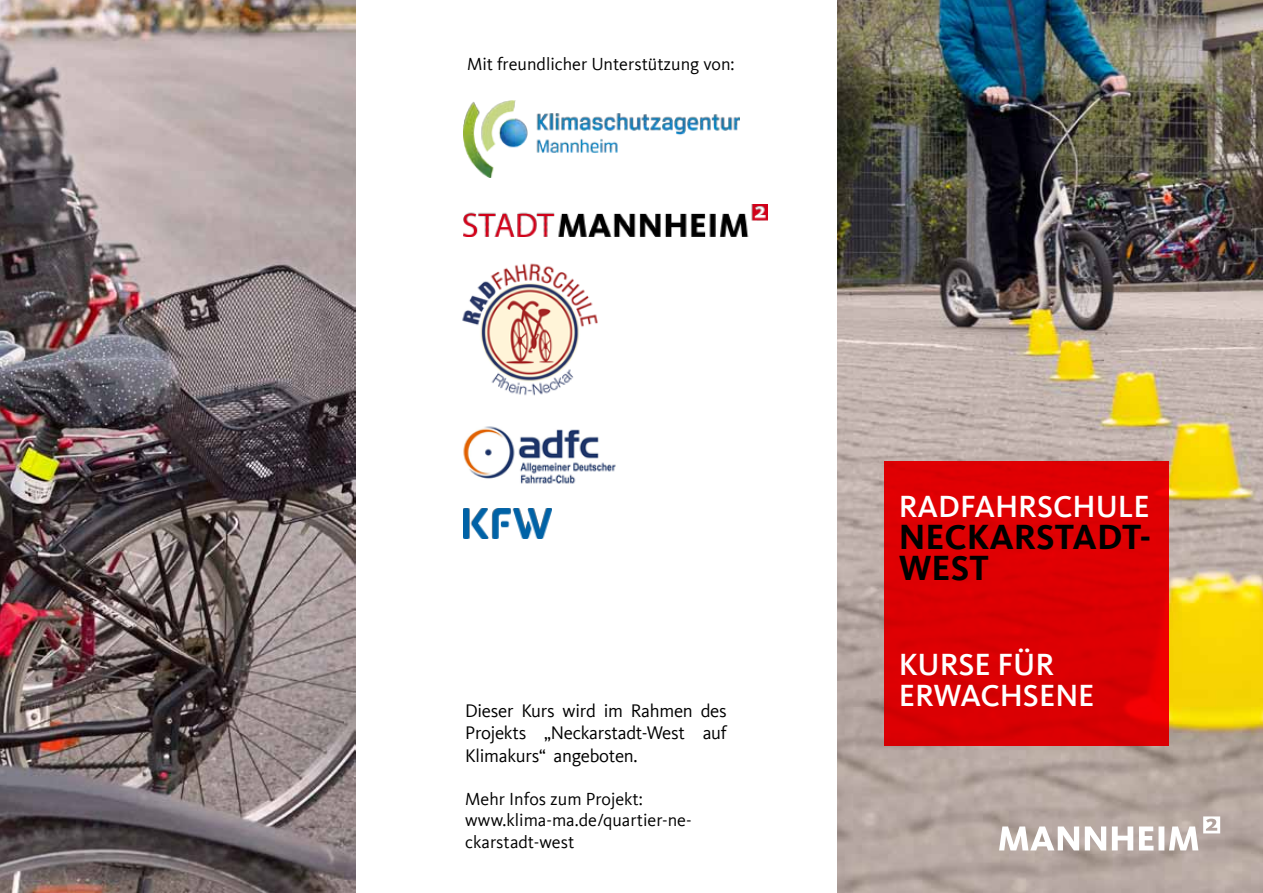
<style>
.page{position:relative;width:1263px;height:893px;background:#fff}
.page>*{position:absolute;margin:0;border:0;box-sizing:border-box;transform-origin:0 0}
.t1{font:700 36px/31.5px "Kievit Offc";color:#000}
.t2{font:500 31.5px/31.5px "Kievit Offc";color:#fff}
.t3{font:18.75px/22.5px "Kievit Offc";letter-spacing:-.015em;color:#000;text-align:justify}
.t4{font:18px/21.6px "Kievit Offc";color:#000}
</style>
<div class="page">
<img style="left:838px;top:0;width:425px;height:893px">
<svg style="left:999px;top:816px;width:221px;height:34px"></svg>
<div style="left:884px;top:461px;width:285px;height:285px;background:#dc0003"></div>
<img style="left:463px;top:426px;width:153px;height:58px">
<img style="left:0;top:0;width:355px;height:893px">
<img style="left:462px;top:263px;width:136px;height:133px">
<img style="left:464px;top:100px;width:275px;height:77px">
<img style="left:464px;top:508px;width:88px;height:31px">
<img style="left:464px;top:204px;width:303px;height:32px">
<p class="t4" style="left:467px;top:54px;width:269px">Mit freundlicher Unterstützung von:</p>
<p class="t3" style="left:465px;top:699px;width:263px">Dieser Kurs wird im Rahmen des Projekts „Neckarstadt-West auf Klimakurs“ angeboten.</p>
<p class="t4" style="left:465px;top:788px;width:228px">Mehr Infos zum Projekt: www.klima-ma.de/quartier-ne&shy;ckarstadt-west</p>
<h2 class="t2" style="left:899px;top:491px;width:253px">RADFAHRSCHULE</h2>
<h1 class="t1" style="left:899px;top:521px;width:254px">NECKARSTADT-<br>WEST</h1>
<h2 class="t2" style="left:899px;top:649px;width:197px">KURSE FÜR<br>ERWACHSENE</h2>
</div>
